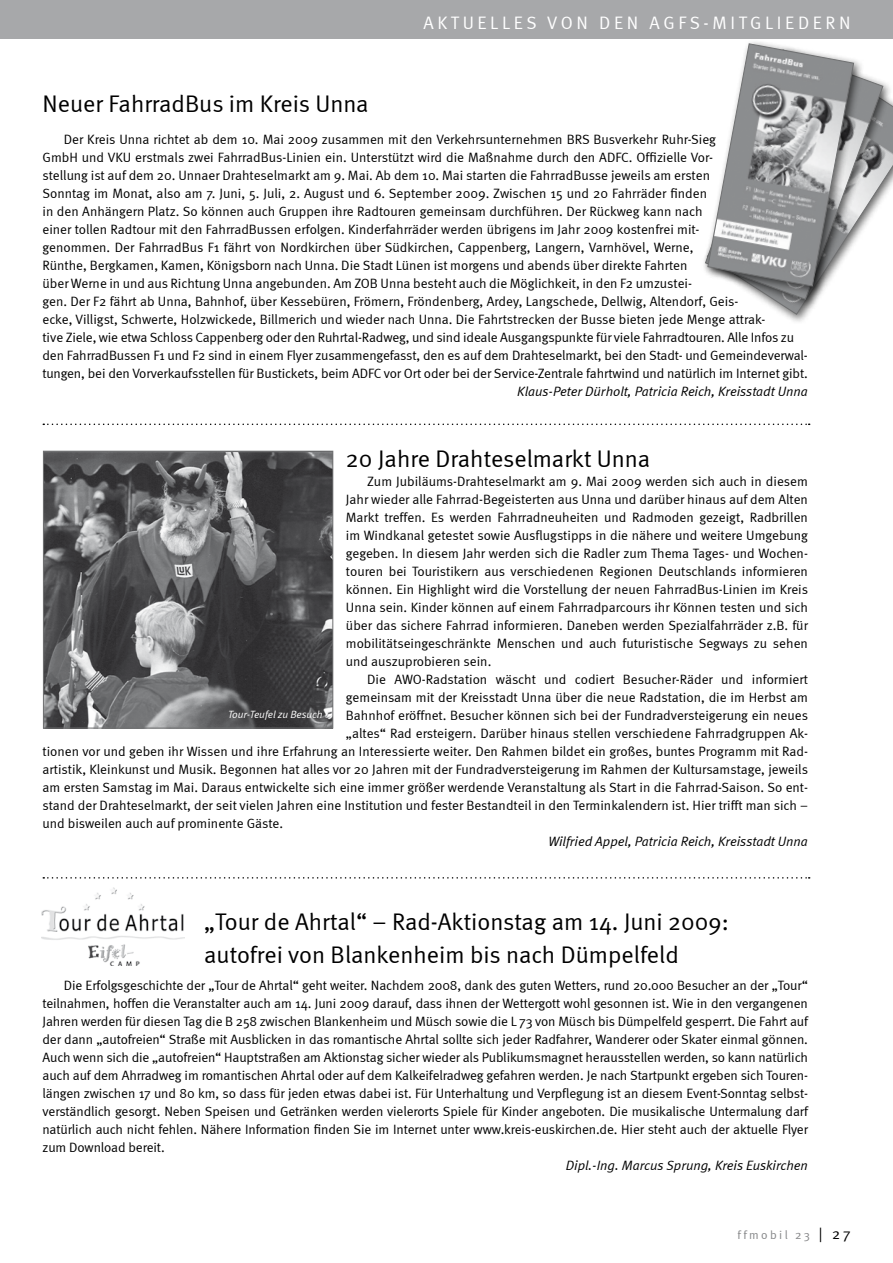
<style>
.page{position:relative;width:893px;height:1263px;background:#fff}
.page>*{position:absolute;margin:0;border:0;box-sizing:border-box;transform-origin:0 0}
.t1{font:24px/33px "Meta Normal";color:#000}
.t2{font:18px "Meta Normal";letter-spacing:.2em;color:#fff}
.t3{font:13.5px/18px "Meta Normal";color:#000;text-align:justify}
.t4{font:italic 13.5px "Meta Normal";color:#000}
.t5{font:12px "Meta Normal";letter-spacing:.195em;color:#87888a}
.t6{font:italic 10.5px "Meta Normal";color:#fff}
.s1{font-size:15px;color:#000}
</style>
<div class="page">
<div style="left:0;top:0;width:893px;height:38px;background:#a7a8aa"></div>
<img style="left:45px;top:453px;width:286px;height:273px">
<div style="left:43px;top:451px;width:290px;height:277px;border:1px solid #707172"></div>
<svg style="left:43px;top:424px;width:767px;height:1px"></svg>
<div style="left:702px;top:61px;width:191px;height:263px;background:#000;opacity:.6"></div>
<svg style="left:706px;top:65px;width:187px;height:250px"></svg>
<div style="left:700px;top:44px;width:192px;height:265px;background:#000;opacity:.6"></div>
<svg style="left:704px;top:49px;width:180px;height:251px"></svg>
<div style="left:702px;top:38px;width:162px;height:258px;background:#000;opacity:.6"></div>
<svg style="left:707px;top:43px;width:147px;height:244px"></svg>
<svg style="left:43px;top:877px;width:767px;height:1px"></svg>
<img style="left:42px;top:887px;width:143px;height:79px">
<h2 class="t2" style="left:424px;top:13px;width:102px">Ak tue lles</h2>
<h2 class="t2" style="left:547px;top:13px;width:305px">von de n AGFS-Mitg lie de rn</h2>
<h1 class="t1" style="left:43px;top:87px;width:328px">Neuer FahrradBus im Kreis Unna</h1>
<p class="t3" style="left:42px;top:130px;width:767px;text-align:left;text-indent:21px">Der Kreis Unna richtet ab dem 10. Mai 2009 zusammen mit den Verkehrsunternehmen BRS Busverkehr Ruhr-Sieg<br>GmbH und VKU erstmals zwei FahrradBus-Linien ein. Unterstützt wird die Maßnahme durch den ADFC. Offizielle Vor-<br>stellung ist auf dem 20. Unnaer Drahteselmarkt am 9. Mai. Ab dem 10. Mai starten die FahrradBusse jeweils am ersten<br>Sonntag im Monat, also am 7. Juni, 5. Juli, 2. August und 6. September 2009. Zwischen 15 und 20 Fahrräder finden<br>in den Anhängern Platz. So können auch Gruppen ihre Radtouren gemeinsam durchführen. Der Rückweg kann nach<br>einer tollen Radtour mit den FahrradBussen erfolgen. Kinderfahrräder werden übrigens im Jahr 2009 kostenfrei mit-<br>genommen. Der FahrradBus F1 fährt von Nordkirchen über Südkirchen, Cappenberg, Langern, Varnhövel, Werne,<br>Rünthe, Bergkamen, Kamen, Königsborn nach Unna. Die Stadt Lünen ist morgens und abends über direkte Fahrten<br>über Werne in und aus Richtung Unna angebunden. Am ZOB Unna besteht auch die Möglichkeit, in den F2 umzustei-<br>gen. Der F2 fährt ab Unna, Bahnhof, über Kessebüren, Frömern, Fröndenberg, Ardey, Langschede, Dellwig, Altendorf, Geis-<br>ecke, Villigst, Schwerte, H olzwickede, Billmerich und wieder nach Unna. Die Fahrtstrecken der Busse bieten jede Menge attrak-<br>tive Ziele, wie etwa Schloss Cappenberg oder den Ruhrtal-Radweg, und sind ideale Ausgangspunkte für viele Fahrradtouren. Alle I nfos zu den FahrradBussen F1 und F2 sind in einem Flyer zusammengefasst, den es auf dem Drahteselmarkt, bei den Stadt- und Gemeindeverwal&shy;tungen, bei den Vorverkaufsstellen für Bustickets, beim AD FC vor Ort oder bei der Service-Zentrale fahrtwind und natürlich im I nternet gibt.</p>
<p class="t4" style="left:517px;top:383px;width:292px">Klaus-Peter Dürholt, Patricia Reich, Kreisstadt Unna</p>
<h1 class="t1" style="left:346px;top:442px;width:306px">20 Jahre Drahteselmarkt Unna</h1>
<p class="t3" style="left:346px;top:472px;width:464px;text-indent:21px">Zum Jubiläums-Drahteselmarkt am 9. Mai 2009 werden sich auch in diesem Jahr wieder alle Fahrrad-Begeisterten aus Unna und darüber hinaus auf dem Alten Markt treffen. Es werden Fahrradneuheiten und Radmoden gezeigt, Radbrillen im Windkanal getestet sowie Ausflugstipps in die nähere und weitere Umgebung gegeben. I n diesem Jahr werden sich die Radler zum Thema Tages- und Wochen&shy;touren bei Touristikern aus verschiedenen Regionen Deutschlands informieren können. Ein H ighlight wird die Vorstellung der neuen FahrradBus-Linien im Kreis Unna sein. Kinder können auf einem Fahrradparcours ihr Können testen und sich über das sichere Fahrrad informieren. Daneben werden Spezialfahrräder z.B. für mobilitätseingeschränkte Menschen und auch futuristische Segways zu sehen und auszuprobieren sein.</p>
<p class="t3" style="left:367px;top:670px;width:442px">Die AWO-Radstation wäscht und codiert Besucher-Räder und informiert</p>
<p class="t3" style="left:346px;top:688px;width:463px">gemeinsam mit der Kreisstadt Unna über die neue Radstation, die im Herbst am</p>
<p class="t3" style="left:346px;top:706px;width:464px">Bahnhof eröffnet. Besucher können sich bei der Fundradversteigerung ein neues</p>
<p class="t3" style="left:346px;top:724px;width:463px">„altes“ Rad ersteigern. Darüber hinaus stellen verschiedene Fahrradgruppen Ak-</p>
<p class="t3" style="left:43px;top:742px;width:767px">tionen vor und geben ihr Wissen und ihre Erfahrung an I nteressierte weiter. Den Rahmen bildet ein großes, buntes Programm mit Rad-</p>
<p class="t3" style="left:43px;top:760px;width:767px">artistik, Kleinkunst und Musik. Begonnen hat alles vor 20 Jahren mit der Fundradversteigerung im Rahmen der Kultursamstage, jeweils</p>
<p class="t3" style="left:43px;top:778px;width:767px">am ersten Samstag im Mai. Daraus entwickelte sich eine immer größer werdende Veranstaltung als Start in die Fahrrad-Saison. So ent-</p>
<p class="t3" style="left:43px;top:796px;width:767px">stand der Drahteselmarkt, der seit vielen Jahren eine I nstitution und fester Bestandteil in den Terminkalendern ist. H ier trifft man sich –</p>
<p class="t3" style="left:43px;top:814px;width:242px">und bisweilen auch auf prominente Gäste.</p>
<p class="t4" style="left:548px;top:833px;width:261px">Wilfried Appel, Patricia Reich, Kreisstadt Unna</p>
<p class="t6" style="left:228px;top:709px;width:96px">Tour-Teufel zu Besuch</p>
<h1 class="t1" style="left:204px;top:904px;width:526px">„Tour de Ahrtal“ – Rad-Aktionstag am 14. Juni 2009: autofrei von Blankenheim bis nach Dümpelfeld</h1>
<p class="t3" style="left:43px;top:976px;width:767px;text-indent:21px">Die Erfolgsgeschichte der „Tour de Ahrtal“ geht weiter. Nachdem 2008, dank des guten Wetters, rund 20.000 Besucher an der „Tour“ teilnahmen, hoffen die Veranstalter auch am 14. Juni 2009 darauf, dass ihnen der Wettergott wohl gesonnen ist. Wie in den vergangenen Jahren werden für diesen Tag die B 258 zwischen Blankenheim und Müsch sowie die L 73 von Müsch bis Dümpelfeld gesperrt. Die Fahrt auf der dann „autofreien“ Straße mit Ausblicken in das romantische Ahrtal sollte sich jeder Radfahrer, Wanderer oder Skater einmal gönnen.<br>Auch wenn sich die „autofreien“ H auptstraßen am Aktionstag sicher wieder als Publikumsmagnet herausstellen werden, so kann natürlich auch auf dem Ahrradweg im romantischen Ahrtal oder auf dem Kalkeifelradweg gefahren werden. Je nach Startpunkt ergeben sich Touren&shy;längen zwischen 17 und 80 km, so dass für jeden etwas dabei ist. Für Unterhaltung und Verpflegung ist an diesem Event-Sonntag selbst&shy;verständlich gesorgt. Neben Speisen und Getränken werden vielerorts Spiele für Kinder angeboten. Die musikalische Untermalung darf natürlich auch nicht fehlen. Nähere Information finden Sie im Internet unter www.kreis-euskirchen.de. Hier steht auch der aktuelle Flyer zum Download bereit.</p>
<p class="t4" style="left:566px;top:1157px;width:244px">Dipl.-Ing. Marcus Sprung, Kreis Euskirchen</p>
<p class="t5" style="left:737px;top:1227px;width:114px">ffmobil 23 <span class="s1">| 27</span></p>
</div>
